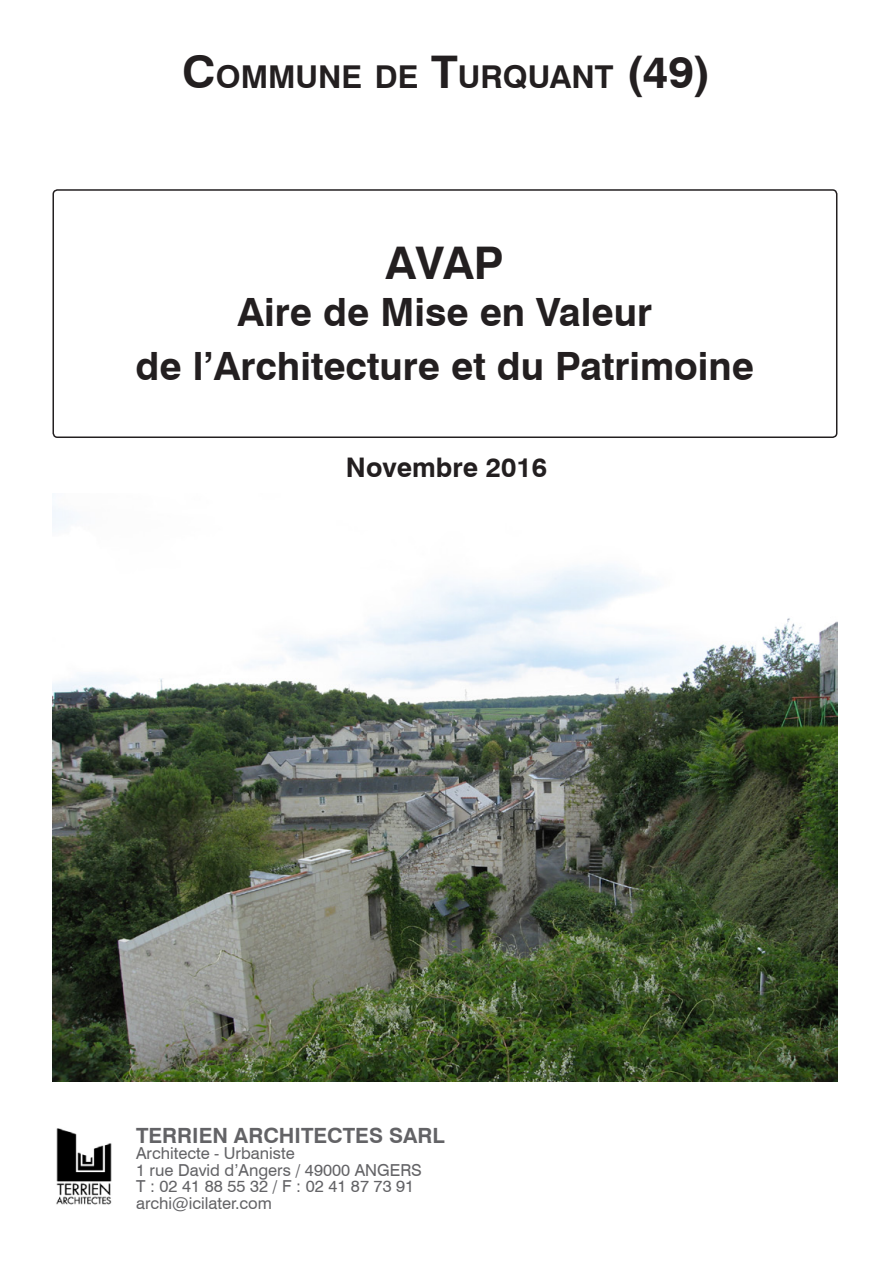
<style>
.page{position:relative;width:893px;height:1263px;background:#fff}
.page>*{position:absolute;margin:0;border:0;box-sizing:border-box;transform-origin:0 0}
.t1{font:700 45px "Swiss 721 BT";color:#231f20}
.t2{font:700 39px "Swiss 721 BT";color:#231f20}
.t3{font:700 31.5px "Swiss 721 BT";color:#231f20}
.t4{font:700 27px "Swiss 721 BT";color:#231f20}
.t5{font:700 21px "Swiss 721 BT";color:#636366}
.t6{font:16.5px "Swiss 721 BT";color:#636366}
.s1{font-size:45px}
</style>
<div class="page">
<img style="left:56px;top:1128px;width:56px;height:77px">
<div style="left:52px;top:189px;width:785px;height:249px;border:2px solid #231f20;border-radius:4px"></div>
<img style="left:53px;top:509px;width:784px;height:573px">
<p class="t3" style="left:182px;top:58px;width:530px"><span class="s1">C</span>OMMUNE DE <span class="s1">T</span>URQUANT <span class="s1">(49)</span></p>
<p class="t1" style="left:386px;top:236px;width:120px">AVAP</p>
<p class="t2" style="left:238px;top:288px;width:416px">Aire de Mise en Valeur</p>
<p class="t2" style="left:136px;top:342px;width:620px">de l’Architecture et du Patrimoine</p>
<p class="t4" style="left:346px;top:451px;width:203px">Novembre 2016</p>
<p class="t5" style="left:136px;top:1123px;width:310px">TERRIEN ARCHITECTES SARL</p>
<p class="t6" style="left:136px;top:1143px;width:160px">Architecte - Urbaniste</p>
<p class="t6" style="left:136px;top:1160px;width:287px">1 rue David d’Angers / 49000 ANGERS</p>
<p class="t6" style="left:136px;top:1176px;width:280px">T : 02 41 88 55 32 / F : 02 41 87 73 91</p>
<p class="t6" style="left:136px;top:1193px;width:137px">archi@icilater.com</p>
</div>
